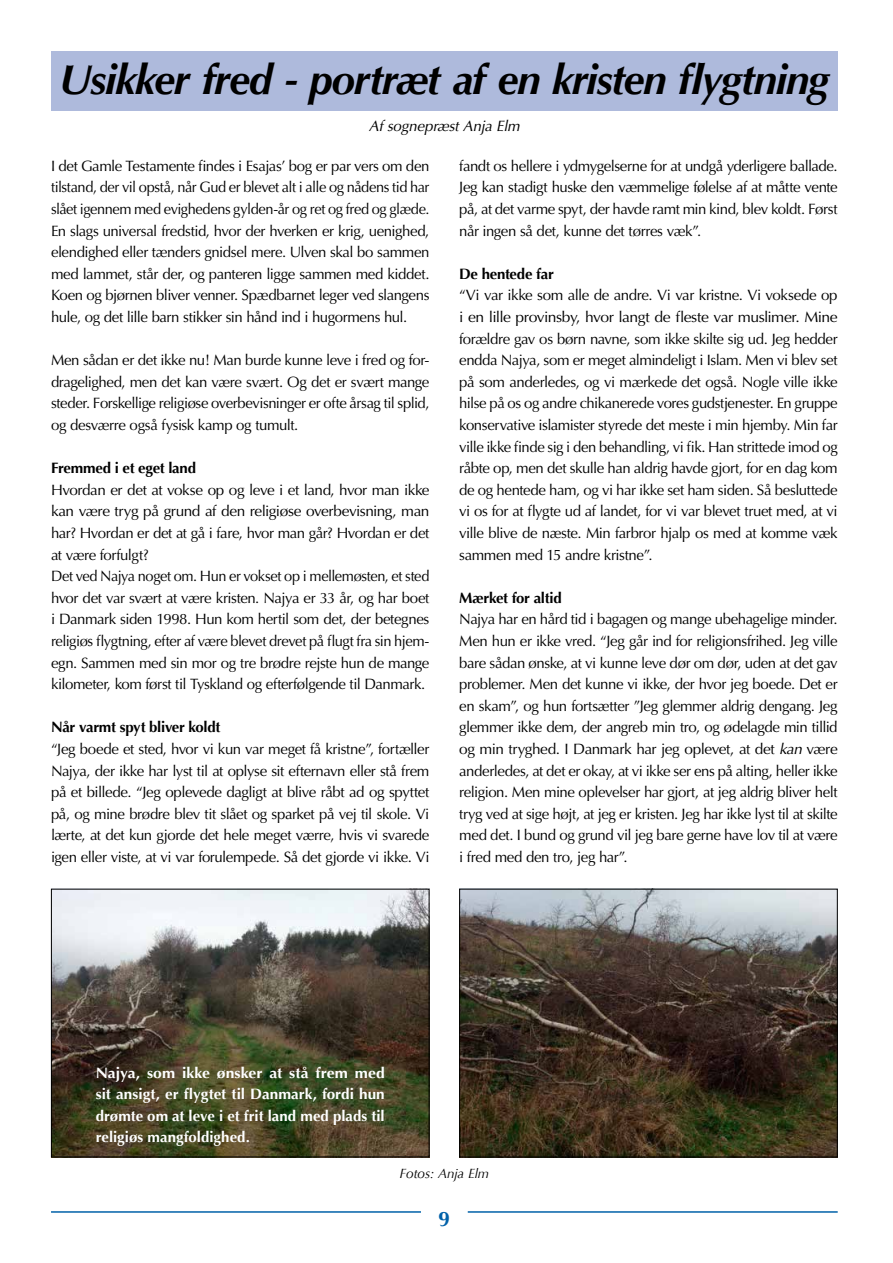
<style>
.page{position:relative;width:893px;height:1263px;background:#fff}
.page>*{position:absolute;margin:0;border:0;box-sizing:border-box;transform-origin:0 0}
.t1{font:italic 700 42px "Optima";letter-spacing:-.035em;color:#000}
.t2{font:700 21px "Optima";color:#0061a9}
.t3{font:15px/21.6px "Optima";letter-spacing:-.025em;color:#000;text-align:justify}
.t4{font:700 15px/21.6px "Optima";color:#fff;text-align:justify;scale:1.05 1}
.t5{font:700 15px "Optima";letter-spacing:-.02em;color:#000}
.t6{font:italic 15px "Optima";letter-spacing:-.01em;color:#000}
.t7{font:italic 13.5px "Optima";letter-spacing:-.005em;color:#000}
.s1{font-style:italic}
</style>
<div class="page">
<img style="left:53px;top:891px;width:374px;height:264px">
<div style="left:51px;top:889px;width:378px;height:268px;border:1px solid #000"></div>
<div style="left:51px;top:51px;width:787px;height:60px;background:#aebadc"></div>
<img style="left:461px;top:891px;width:375px;height:264px">
<div style="left:459px;top:889px;width:379px;height:268px;border:1px solid #000"></div>
<hr style="left:51px;top:1211px;width:370px;height:2px;background:#0061a9">
<hr style="left:468px;top:1211px;width:370px;height:2px;background:#0061a9">
<h1 class="t1" style="left:59px;top:55px;width:772px">Usikker fred - portræt af en kristen flygtning</h1>
<p class="t6" style="left:369px;top:118px;width:152px">Af sognepræst Anja Elm</p>
<p class="t3" style="left:459px;top:155px;width:380px">fandt os hellere i ydmygelserne for at undgå yderligere ballade.<br>Jeg kan stadigt huske den væmmelige følelse af at måtte vente på, at det varme spyt, der havde ramt min kind, blev koldt. Først når ingen så det, kunne det tørres væk”.</p>
<p class="t5" style="left:459px;top:265px;width:96px">De hentede far</p>
<p class="t3" style="left:459px;top:285px;width:380px">“Vi var ikke som alle de andre. Vi var kristne. Vi voksede op i en lille provinsby, hvor langt de fleste var muslimer. Mine forældre gav os børn navne, som ikke skilte sig ud. Jeg hedder endda Najya, som er meget almindeligt i Islam. Men vi blev set på som anderledes, og vi mærkede det også. Nogle ville ikke hilse på os og andre chikanerede vores gudstjenester. En gruppe konservative islamister styrede det meste i min hjemby. Min far ville ikke finde sig i den behandling, vi fik. Han strittede imod og råbte op, men det skulle han aldrig havde gjort, for en dag kom de og hentede ham, og vi har ikke set ham siden. Så besluttede vi os for at flygte ud af landet, for vi var blevet truet med, at vi ville blive de næste. Min farbror hjalp os med at komme væk sammen med 15 andre kristne”.</p>
<p class="t5" style="left:459px;top:589px;width:104px">Mærket for altid</p>
<p class="t3" style="left:459px;top:609px;width:380px">Najya har en hård tid i bagagen og mange ubehagelige minder.<br>Men hun er ikke vred. “Jeg går ind for religionsfrihed. Jeg ville bare sådan ønske, at vi kunne leve dør om dør, uden at det gav problemer. Men det kunne vi ikke, der hvor jeg boede. Det er en skam”, og hun fortsætter ”Jeg glemmer aldrig dengang. Jeg glemmer ikke dem, der angreb min tro, og ødelagde min tillid og min tryghed. I Danmark har jeg oplevet, at det <span class="s1">kan</span> være anderledes, at det er okay, at vi ikke ser ens på alting, heller ikke religion. Men mine oplevelser har gjort, at jeg aldrig bliver helt tryg ved at sige højt, at jeg er kristen. Jeg har ikke lyst til at skilte med det. I bund og grund vil jeg bare gerne have lov til at være i fred med den tro, jeg har”.</p>
<p class="t3" style="left:51px;top:155px;width:380px">I det Gamle Testamente findes i Esajas’ bog er par vers om den tilstand, der vil opstå, når Gud er blevet alt i alle og nådens tid har slået igennem med evighedens gylden-år og ret og fred og glæde.<br>En slags universal fredstid, hvor der hverken er krig, uenighed, elendighed eller tænders gnidsel mere. Ulven skal bo sammen med lammet, står der, og panteren ligge sammen med kiddet.<br>Koen og bjørnen bliver venner. Spædbarnet leger ved slangens hule, og det lille barn stikker sin hånd ind i hugormens hul.</p>
<p class="t3" style="left:51px;top:349px;width:380px">Men sådan er det ikke nu! Man burde kunne leve i fred og for&shy;dragelighed, men det kan være svært. Og det er svært mange steder. Forskellige religiøse overbevisninger er ofte årsag til splid, og desværre også fysisk kamp og tumult.</p>
<p class="t5" style="left:51px;top:459px;width:147px">Fremmed i et eget land</p>
<p class="t3" style="left:51px;top:479px;width:380px;text-align:left">Hvordan er det at vokse op og leve i et land, hvor man ikke kan være tryg på grund af den religiøse overbevisning, man har? Hvordan er det at gå i fare, hvor man går? Hvordan er det at være forfulgt?<br>Det ved Najya noget om. Hun er vokset op i mellemøsten, et sted hvor det var svært at være kristen. Najya er 33 år, og har boet i Danmark siden 1998. Hun kom hertil som det, der betegnes religiøs flygtning, efter af være blevet drevet på flugt fra sin hjem&shy;egn. Sammen med sin mor og tre brødre rejste hun de mange kilometer, kom først til Tyskland og efterfølgende til Danmark.</p>
<p class="t5" style="left:51px;top:719px;width:171px">Når varmt spyt bliver koldt</p>
<p class="t3" style="left:51px;top:738px;width:380px">“Jeg boede et sted, hvor vi kun var meget få kristne”, fortæller Najya, der ikke har lyst til at oplyse sit efternavn eller stå frem på et billede. “Jeg oplevede dagligt at blive råbt ad og spyttet på, og mine brødre blev tit slået og sparket på vej til skole. Vi lærte, at det kun gjorde det hele meget værre, hvis vi svarede igen eller viste, at vi var forulempede. Så det gjorde vi ikke. Vi</p>
<p class="t4" style="left:96px;top:1062px;width:277px">Najya, som ikke ønsker at stå frem med sit ansigt, er flygtet til Danmark, fordi hun drømte om at leve i et frit land med plads til religiøs mangfoldighed.</p>
<p class="t7" style="left:400px;top:1166px;width:91px">Fotos: Anja Elm</p>
<h2 class="t2" style="left:438px;top:1206px;width:13px">9</h2>
</div>
